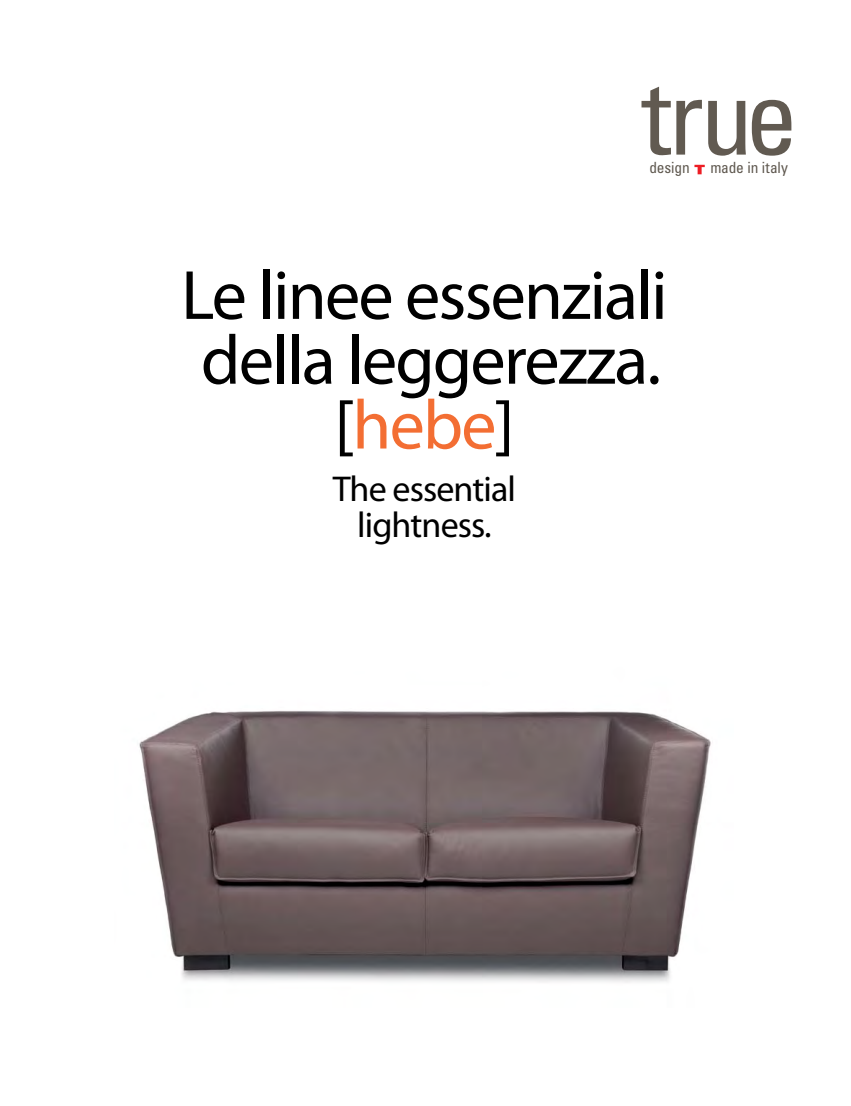
<style>
.page{position:relative;width:851px;height:1106px;background:#fff}
.page>*{position:absolute;margin:0;border:0;box-sizing:border-box;transform-origin:0 0}
.t1{font:condensed 106.35px "Univers";color:#615a51}
.t2{font:70.2px/64.8px "Myriad Pro";letter-spacing:-.025em;color:#000;text-align:center}
.t3{font:36px/36px "Myriad Pro";letter-spacing:-.025em;color:#000;text-align:center}
.t4{font:condensed 15.45px "Univers";letter-spacing:-.01em;color:#5f584f}
.s1{color:#f36e33}
</style>
<div class="page">
<img style="left:139px;top:710px;width:572px;height:273px">
<svg style="left:694px;top:165px;width:10px;height:9px"></svg>
<h1 class="t1" style="left:641px;top:49px;width:158px">true</h1>
<p class="t4" style="left:649px;top:158px;width:42px">design</p>
<p class="t4" style="left:710px;top:158px;width:79px">made in italy</p>
<p class="t2" style="left:181px;top:262px;width:487px">Le linee essenziali della leggerezza. [<span class="s1">hebe</span>]</p>
<p class="t3" style="left:333px;top:470px;width:185px">The essential lightness.</p>
</div>
